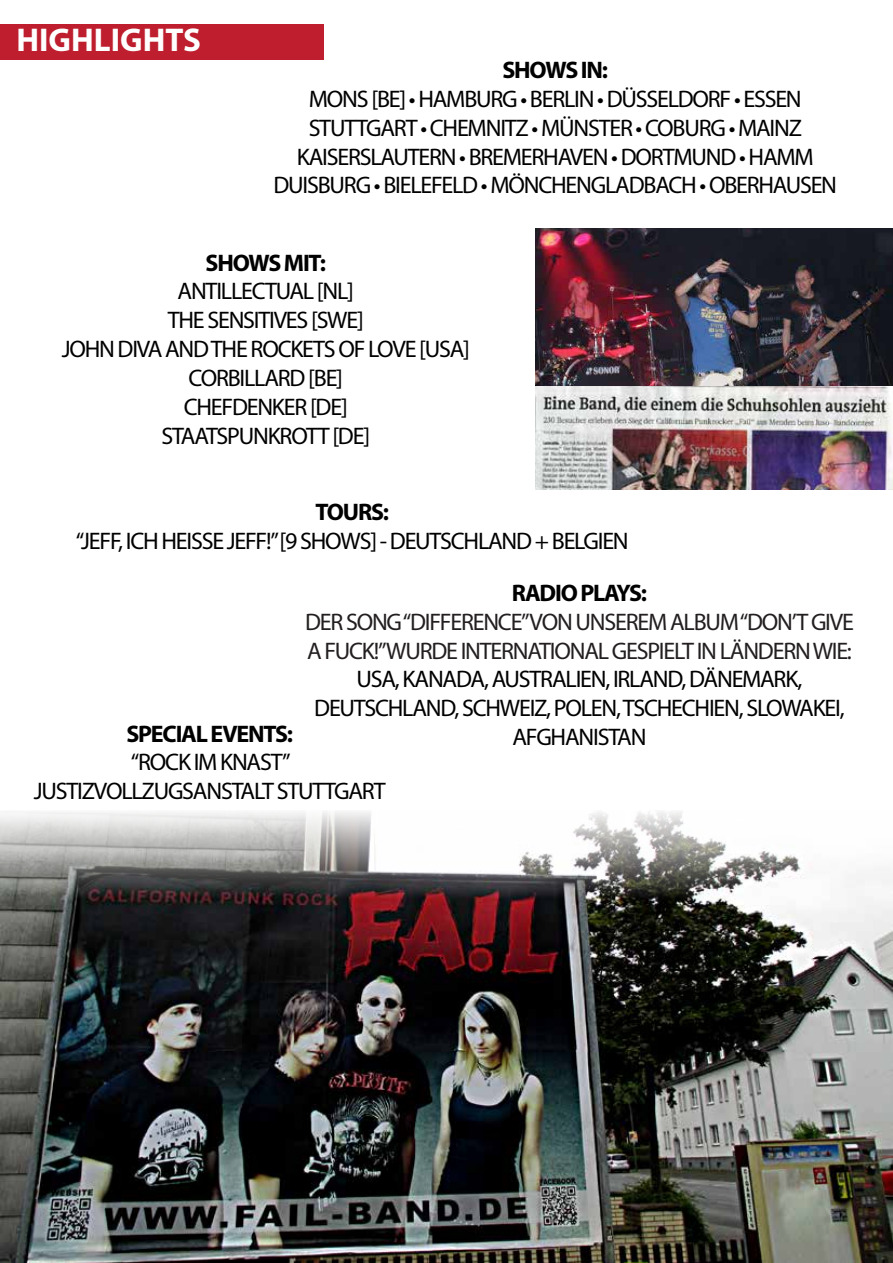
<style>
.page{position:relative;width:893px;height:1263px;background:#fff}
.page>*{position:absolute;margin:0;border:0;box-sizing:border-box;transform-origin:0 0}
.t1{font:700 33px "Myriad Pro";color:#fff}
.t2{font:24px/28.8px "Myriad Pro";letter-spacing:-.05em;color:#000;text-align:center}
.t3{font:24px/28.8px "Myriad Pro";letter-spacing:-.05em;color:#231f20}
.t4{font:700 24px "Myriad Pro";letter-spacing:-.05em;color:#000}
</style>
<div class="page">
<img style="left:0;top:898px;width:893px;height:365px">
<svg style="left:0;top:812px;width:893px;height:86px"></svg>
<div style="left:0;top:24px;width:324px;height:36px;background:#be1e2d"></div>
<img style="left:535px;top:229px;width:358px;height:261px">
<h1 class="t1" style="left:16px;top:19px;width:186px">HIGHLIGHTS</h1>
<p class="t4" style="left:503px;top:54px;width:107px">SHOWS IN:</p>
<p class="t2" style="left:274px;top:84px;width:565px">MONS [BE] • HAMBURG • BERLIN • DÜSSELDORF • ESSEN STUTTGART • CHEMNITZ • MÜNSTER • COBURG • MAINZ KAISERSLAUTERN • BREMERHAVEN • DORTMUND • HAMM DUISBURG • BIELEFELD • MÖNCHENGLADBACH • OBERHAUSEN</p>
<p class="t4" style="left:206px;top:247px;width:122px">SHOWS MIT:</p>
<p class="t2" style="left:62px;top:277px;width:410px">ANTILLECTUAL [NL]<br>THE SENSITIVES [SWE]<br>JOHN DIVA AND THE ROCKETS OF LOVE [USA]<br>CORBILLARD [BE]<br>CHEFDENKER [DE]<br>STAATSPUNKROTT [DE]</p>
<p class="t4" style="left:316px;top:496px;width:75px">TOURS:</p>
<p class="t2" style="left:76px;top:526px;width:554px">“JEFF, ICH HEISSE JEFF!”[9 SHOWS] - DEUTSCHLAND + BELGIEN</p>
<p class="t4" style="left:512px;top:577px;width:137px">RADIO PLAYS:</p>
<p class="t3" style="left:305px;top:607px;width:550px">DER SONG “DIFFERENCE”VON UNSEREM ALBUM “DON’T GIVE<br>A FUCK!”WURDE INTERNATIONAL GESPIELT IN LÄNDERN WIE:</p>
<p class="t2" style="left:314px;top:664px;width:532px">USA, KANADA, AUSTRALIEN, IRLAND, DÄNEMARK,<br>DEUTSCHLAND, SCHWEIZ, POLEN, TSCHECHIEN, SLOWAKEI,<br>AFGHANISTAN</p>
<p class="t4" style="left:126px;top:718px;width:168px">SPECIAL EVENTS:</p>
<p class="t2" style="left:34px;top:747px;width:353px">“ROCK IM KNAST”<br>JUSTIZVOLLZUGSANSTALT STUTTGART</p>
</div>
